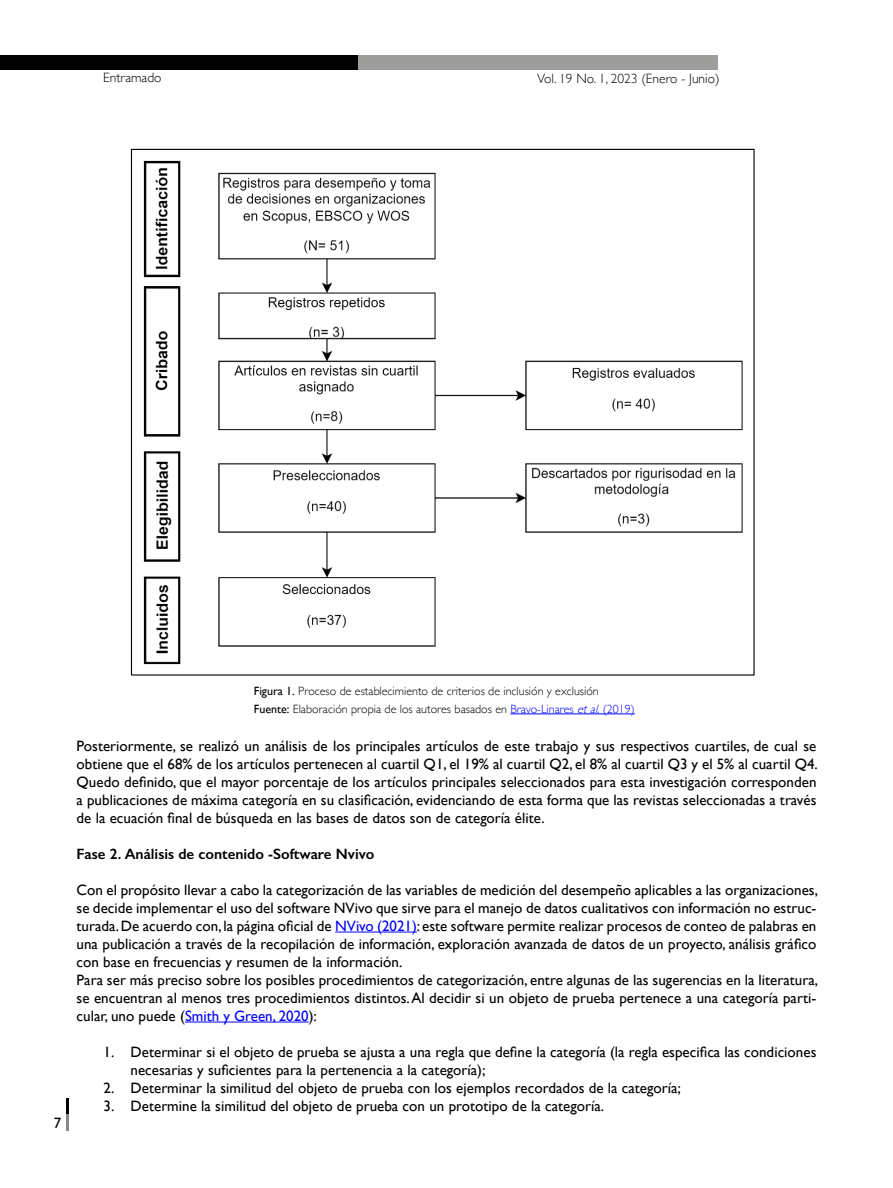
<style>
.page{position:relative;width:893px;height:1188px;background:#fff}
.page>*{position:absolute;margin:0;border:0;box-sizing:border-box;transform-origin:0 0}
.t1{font:15px/18px "Gill Sans";letter-spacing:.005em;color:#000}
.t2{font:600 15px "Gill Sans";color:#000}
.t3{font:300 13.5px "Gill Sans";color:#000}
.t4{font:300 12px/18px "Gill Sans";color:#000}
.s1{font-weight:400}
.s2{color:#00f}
.s3{font-style:italic;color:#00f}
</style>
<div class="page">
<svg style="left:66px;top:1099px;width:2px;height:31px"></svg>
<div style="left:358px;top:55px;width:360px;height:15px;background:#9d9d9c"></div>
<div style="left:0;top:55px;width:358px;height:15px;background:#000"></div>
<hr style="left:335px;top:932px;width:82px;height:1px;background:#00f">
<hr style="left:185px;top:1022px;width:124px;height:1px;background:#00f">
<hr style="left:510px;top:714px;width:125px;height:1px;background:#00f">
<img style="left:143px;top:160px;width:600px;height:505px">
<p class="t3" style="left:103px;top:67px;width:60px">Entramado</p>
<p class="t3" style="left:537px;top:68px;width:184px">Vol. 19 No. 1, 2023 (Enero - Junio)</p>
<p class="t1" style="left:54px;top:1114px;width:9px">7</p>
<p class="t1" style="left:47px;top:1116px;width:17px">76</p>
<p class="t4" style="left:254px;top:681px;width:383px"><span class="s1">Figura 1.</span> Proceso de establecimiento de criterios de inclusión y exclusión<br><span class="s1">Fuente:</span> Elaboración propia de los autores basados en <span class="s2">Bravo-Linares</span> <span class="s3">etal.</span><span class="s2">(2019)</span></p>
<p class="t1" style="left:77px;top:737px;width:743px;text-align:justify">Posteriormente, se realizó un análisis de los principales artículos de este trabajo y sus respectivos cuartiles, de cual se obtiene que el 68% de los artículos pertenecen al cuartil Q1, el 19% al cuartil Q2, el 8% al cuartil Q3 y el 5% al cuartil Q4.<br>Quedo definido, que el mayor porcentaje de los artículos principales seleccionados para esta investigación corresponden a publicaciones de máxima categoría en su clasificación, evidenciando de esta forma que las revistas seleccionadas a través de la ecuación final de búsqueda en las bases de datos son de categoría élite.</p>
<p class="t2" style="left:77px;top:845px;width:299px">Fase 2. Análisis de contenido -Software Nvivo</p>
<p class="t1" style="left:77px;top:881px;width:743px">Con el propósito llevar a cabo la categorización de las variables de medición del desempeño aplicables a las organizaciones, se decide implementar el uso del software NVivo que sirve para el manejo de datos cualitativos con información no estruc&shy;turada. De acuerdo con, la página oficial de <span class="s2">NVivo (2021)</span>: este software permite realizar procesos de conteo de palabras en una publicación a través de la recopilación de información, exploración avanzada de datos de un proyecto, análisis gráfico con base en frecuencias y resumen de la información.<br>Para ser más preciso sobre los posibles procedimientos de categorización, entre algunas de las sugerencias en la literatura, se encuentran al menos tres procedimientos distintos. Al decidir si un objeto de prueba pertenece a una categoría parti&shy;cular, uno puede (<span class="s2">Smith y Green, 2020</span>):</p>
<p class="t1" style="left:131px;top:1043px;width:687px;text-indent:-27px">1. Determinar si el objeto de prueba se ajusta a una regla que define la categoría (la regla especifica las condiciones necesarias y suficientes para la pertenencia a la categoría);</p>
<p class="t1" style="left:104px;top:1079px;width:579px">2. Determinar la similitud del objeto de prueba con los ejemplos recordados de la categoría;</p>
<p class="t1" style="left:104px;top:1097px;width:502px">3. Determine la similitud del objeto de prueba con un prototipo de la categoría.</p>
</div>
